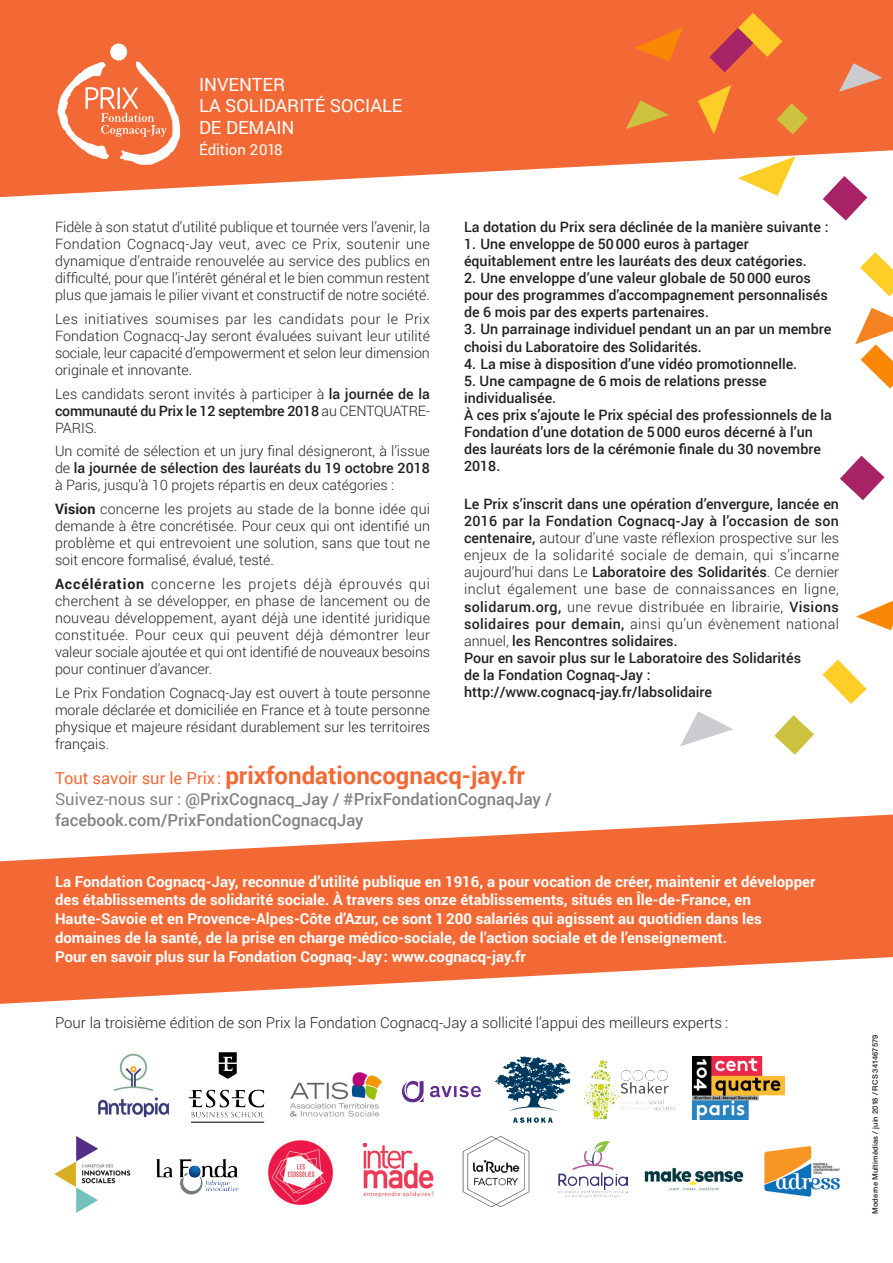
<style>
.page{position:relative;width:893px;height:1263px;background:#fff}
.page>*{position:absolute;margin:0;border:0;box-sizing:border-box;transform-origin:0 0}
.t1{font:700 24px "Roboto";color:#f26935}
.t2{font:18.15px/21.5px "Roboto";color:#fff}
.t3{font:500 16.5px/21px "Roboto";color:#808285}
.t4{font:700 15px/18.8px "Roboto";color:#fff}
.t5{font:300 15px "Roboto";color:#231f20}
.t6{font:15px "Roboto";color:#fff}
.t7{font:300 14.25px/17.1px "Roboto";color:#231f20;text-align:justify}
.t8{font:500 14.25px/17.1px "Roboto";color:#231f20}
.t9{font:500 7.5px "Helvetica Neue LT Std";letter-spacing:.025em;color:#231f20}
.s1{font-weight:500}
.s2{font-weight:700}
.s3{font-weight:400;font-size:16.5px}
.s4{font-weight:400}
</style>
<div class="page">
<svg style="left:0;top:0;width:893px;height:197px;background:#f37b4e"></svg>
<div style="left:55px;top:40px;width:138px;height:130px;background:#f26935"></div>
<div style="left:110px;top:44px;width:17px;height:16px;background:#fff;border-radius:50%"></div>
<svg style="left:57px;top:61px;width:124px;height:104px"></svg>
<svg style="left:0;top:814px;width:893px;height:190px;fill:#f26935"></svg>
<img style="left:156px;top:1158px;width:83px;height:37px">
<img style="left:462px;top:1136px;width:67px;height:71px">
<img style="left:559px;top:1142px;width:69px;height:55px">
<img style="left:764px;top:1146px;width:76px;height:51px">
<img style="left:54px;top:1136px;width:77px;height:77px">
<img style="left:644px;top:1168px;width:100px;height:22px">
<img style="left:268px;top:1140px;width:65px;height:65px">
<img style="left:362px;top:1143px;width:72px;height:53px">
<svg style="left:513px;top:1117px;width:40px;height:6px"></svg>
<svg style="left:495px;top:1056px;width:75px;height:55px"></svg>
<img style="left:582px;top:1060px;width:93px;height:60px">
<img style="left:290px;top:1072px;width:92px;height:44px">
<img style="left:401px;top:1080px;width:80px;height:23px">
<img style="left:188px;top:1052px;width:77px;height:71px">
<img style="left:692px;top:1056px;width:93px;height:63px">
<img style="left:98px;top:1053px;width:72px;height:65px">
<svg style="left:738px;top:156px;width:58px;height:40px"></svg>
<svg style="left:698px;top:85px;width:33px;height:49px;background:#f7932e"></svg>
<svg style="left:820px;top:63px;width:62px;height:45px;background:#ea7b51"></svg>
<svg style="left:626px;top:100px;width:43px;height:29px"></svg>
<svg style="left:823px;top:176px;width:44px;height:45px"></svg>
<svg style="left:855px;top:308px;width:38px;height:80px"></svg>
<svg style="left:860px;top:252px;width:33px;height:44px"></svg>
<svg style="left:709px;top:13px;width:73px;height:59px;background:#e56e3b"></svg>
<svg style="left:634px;top:27px;width:49px;height:35px;background:#f57520"></svg>
<svg style="left:777px;top:103px;width:31px;height:31px"></svg>
<svg style="left:774px;top:715px;width:40px;height:40px"></svg>
<svg style="left:822px;top:659px;width:45px;height:45px"></svg>
<svg style="left:856px;top:601px;width:37px;height:29px"></svg>
<svg style="left:680px;top:711px;width:53px;height:35px"></svg>
<svg style="left:840px;top:456px;width:44px;height:44px"></svg>
<p class="t2" style="left:199px;top:73px;width:205px">INVENTER<br>LA SOLIDARITÉ SOCIALE<br>DE DEMAIN</p>
<p class="t6" style="left:199px;top:139px;width:85px">Édition 2018</p>
<p class="t7" style="left:55px;top:218px;width:377px">Fidèle à son statut d’utilité publique et tournée vers l’avenir, la Fondation Cognacq-Jay veut, avec ce Prix, soutenir une dynamique d’entraide renouvelée au service des publics en difficulté, pour que l’intérêt général et le bien commun restent plus que jamais le pilier vivant et constructif de notre société.</p>
<p class="t7" style="left:55px;top:310px;width:376px">Les initiatives soumises par les candidats pour le Prix Fondation Cognacq-Jay seront évaluées suivant leur utilité sociale, leur capacité d’empowerment et selon leur dimension originale et innovante.</p>
<p class="t7" style="left:55px;top:384px;width:376px">Les candidats seront invités à participer à <span class="s1">la journée de la communauté du Prix le 12 septembre 2018</span> au CENTQUATRE-PARIS.</p>
<p class="t7" style="left:55px;top:442px;width:376px">Un comité de sélection et un jury final désigneront, à l’issue de <span class="s1">la journée de sélection des lauréats du 19 octobre 2018 </span>à Paris, jusqu’à 10 projets répartis en deux catégories :</p>
<p class="t7" style="left:55px;top:500px;width:377px"><span class="s2">Vision</span> concerne les projets au stade de la bonne idée qui demande à être concrétisée. Pour ceux qui ont identifié un problème et qui entrevoient une solution, sans que tout ne soit encore formalisé, évalué, testé.</p>
<p class="t7" style="left:55px;top:575px;width:377px"><span class="s2">Accélération</span> concerne les projets déjà éprouvés qui cherchent à se développer, en phase de lancement ou de nouveau développement, ayant déjà une identité juridique constituée. Pour ceux qui peuvent déjà démontrer leur valeur sociale ajoutée et qui ont identifié de nouveaux besoins pour continuer d’avancer.</p>
<p class="t7" style="left:55px;top:684px;width:376px">Le Prix Fondation Cognacq-Jay est ouvert à toute personne morale déclarée et domiciliée en France et à toute personne physique et majeure résidant durablement sur les territoires français.</p>
<p class="t8" style="left:464px;top:218px;width:366px">La dotation du Prix sera déclinée de la manière suivante :</p>
<p class="t8" style="left:464px;top:235px;width:344px">1. Une enveloppe de 50000 euros à partager équitablement entre les lauréats des deux catégories.</p>
<p class="t8" style="left:464px;top:269px;width:365px">2. Une enveloppe d’une valeur globale de 50000 euros pour des programmes d’accompagnement personnalisés de 6 mois par des experts partenaires.</p>
<p class="t8" style="left:464px;top:320px;width:369px">3. Un parrainage individuel pendant un an par un membre choisi du Laboratoire des Solidarités.</p>
<p class="t8" style="left:464px;top:354px;width:335px">4. La mise à disposition d’une vidéo promotionnelle.</p>
<p class="t8" style="left:464px;top:372px;width:304px">5. Une campagne de 6 mois de relations presse individualisée.</p>
<p class="t8" style="left:464px;top:406px;width:369px">À ces prix s’ajoute le Prix spécial des professionnels de la Fondation d’une dotation de 5000 euros décerné à l’un des lauréats lors de la cérémonie finale du 30 novembre 2018.</p>
<p class="t7" style="left:464px;top:495px;width:377px"><span class="s1">Le Prix s’inscrit dans une opération d’envergure, lancée en 2016 par la Fondation Cognacq-Jay à l’occasion de son centenaire,</span> autour d’une vaste réflexion prospective sur les enjeux de la solidarité sociale de demain, qui s’incarne aujourd’hui dans Le <span class="s1">Laboratoire des Solidarités</span>. Ce dernier inclut également une base de connaissances en ligne, <span class="s1">solidarum.org,</span> une revue distribuée en librairie, <span class="s1">Visions solidaires pour demain,</span> ainsi qu’un évènement national annuel, <span class="s1">les Rencontres solidaires.</span></p>
<p class="t8" style="left:464px;top:649px;width:339px">Pour en savoir plus sur le Laboratoire des Solidarités de la Fondation Cognaq-Jay : http://www.cognacq-jay.fr/labsolidaire</p>
<p class="t1" style="left:55px;top:759px;width:471px"><span class="s3">Tout savoir sur le Prix:</span> prixfondationcognacq-jay.fr</p>
<p class="t3" style="left:55px;top:788px;width:498px"><span class="s4">Suivez-nous sur :</span> @PrixCognacq_Jay / #PrixFondationCognaqJay / facebook.com/PrixFondationCognacqJay</p>
<p class="t4" style="left:55px;top:871px;width:762px">La Fondation Cognacq-Jay, reconnue d’utilité publique en 1916, a pour vocation de créer, maintenir et développer des établissements de solidarité sociale. À travers ses onze établissements, situés en Île-de-France, en Haute-Savoie et en Provence-Alpes-Côte d’Azur, ce sont 1200 salariés qui agissent au quotidien dans les domaines de la santé, de la prise en charge médico-sociale, de l’action sociale et de l’enseignement.</p>
<p class="t4" style="left:55px;top:946px;width:472px">Pour en savoir plus sur la Fondation Cognaq-Jay: www.cognacq-jay.fr</p>
<p class="t5" style="left:55px;top:1012px;width:675px">Pour la troisième édition de son Prix la Fondation Cognacq-Jay a sollicité l’appui des meilleurs experts :</p>
<p class="t9" style="left:871px;top:1214px;width:181px;rotate:-90deg">Moderne Multimédias / juin 2018 / RCS 341467579</p>
</div>
